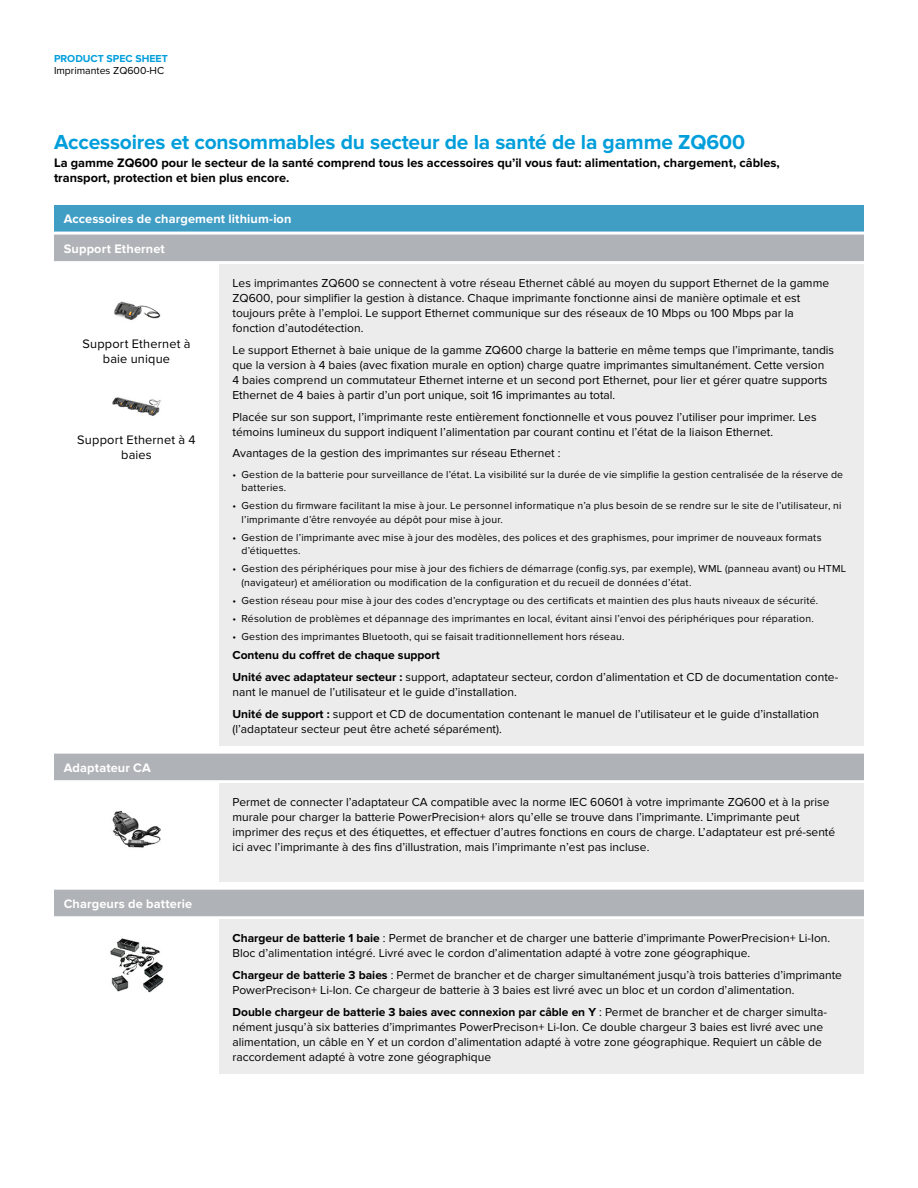
<style>
.page{position:relative;width:918px;height:1188px;background:#fff}
.page>*{position:absolute;margin:0;border:0;box-sizing:border-box;transform-origin:0 0}
.t1{font:700 21px "Proxima Nova";letter-spacing:-.01em;color:#009edb}
.t2{font:700 12.75px/15px "Proxima Nova";color:#000}
.t3{font:700 12.75px "Proxima Nova";letter-spacing:.01em;color:#fff}
.t4{font:12.75px/15px "Proxima Nova";letter-spacing:.015em;color:#000;text-align:center}
.t5{font:12px/15px "Proxima Nova";color:#000}
.t6{font:10.5px/13.5px "Proxima Nova";letter-spacing:.02em;color:#000}
.t7{font:10.5px "Proxima Nova";color:#000}
.t8{font:700 10.5px "Proxima Nova";color:#009edb}
.s1{font-weight:700}
</style>
<div class="page">
<div style="left:54px;top:203px;width:810px;height:30px;background:#409dc4"></div>
<div style="left:54px;top:233px;width:810px;height:30px;background:#afb2b6"></div>
<hr style="left:54px;top:202px;width:810px;height:3px;background:#fff">
<hr style="left:54px;top:232px;width:810px;height:3px;background:#fff">
<hr style="left:54px;top:261px;width:810px;height:3px;background:#fff">
<div style="left:219px;top:264px;width:645px;height:482px;background:#ececed"></div>
<img style="left:114px;top:301px;width:47px;height:20px">
<img style="left:112px;top:397px;width:49px;height:19px">
<div style="left:54px;top:752px;width:810px;height:30px;background:#afb2b6"></div>
<hr style="left:54px;top:751px;width:810px;height:3px;background:#fff">
<hr style="left:54px;top:780px;width:810px;height:3px;background:#fff">
<div style="left:219px;top:783px;width:645px;height:99px;background:#ececed"></div>
<img style="left:112px;top:810px;width:49px;height:38px">
<div style="left:54px;top:888px;width:810px;height:30px;background:#afb2b6"></div>
<hr style="left:54px;top:887px;width:810px;height:3px;background:#fff">
<hr style="left:54px;top:916px;width:810px;height:3px;background:#fff">
<div style="left:219px;top:919px;width:645px;height:155px;background:#ececed"></div>
<img style="left:110px;top:939px;width:54px;height:54px">
<p class="t8" style="left:54px;top:52px;width:115px">PRODUCT SPEC SHEET</p>
<p class="t7" style="left:54px;top:64px;width:112px">Imprimantes ZQ600-HC</p>
<h1 class="t1" style="left:54px;top:130px;width:693px">Accessoires et consommables du secteur de la santé de la gamme ZQ600</h1>
<p class="t2" style="left:54px;top:156px;width:727px">La gamme ZQ600 pour le secteur de la santé comprend tous les accessoires qu’il vous faut: alimentation, chargement, câbles, transport, protection et bien plus encore.</p>
<p class="t3" style="left:64px;top:212px;width:229px">Accessoires de chargement lithium-ion</p>
<p class="t3" style="left:64px;top:241px;width:103px">Support Ethernet</p>
<p class="t4" style="left:83px;top:337px;width:109px">Support Ethernet à baie unique</p>
<p class="t4" style="left:77px;top:433px;width:120px">Support Ethernet à 4 baies</p>
<p class="t3" style="left:64px;top:760px;width:89px">Adaptateur CA</p>
<p class="t3" style="left:64px;top:896px;width:130px">Chargeurs de batterie</p>
<p class="t5" style="left:232px;top:276px;width:598px">Les imprimantes ZQ600 se connectent à votre réseau Ethernet câblé au moyen du support Ethernet de la gamme ZQ600, pour simplifier la gestion à distance. Chaque imprimante fonctionne ainsi de manière optimale et est toujours prête à l’emploi. Le support Ethernet communique sur des réseaux de 10 Mbps ou 100 Mbps par la fonction d’autodétection.</p>
<p class="t5" style="left:232px;top:343px;width:603px">Le support Ethernet à baie unique de la gamme ZQ600 charge la batterie en même temps que l’imprimante, tandis que la version à 4 baies (avec fixation murale en option) charge quatre imprimantes simultanément. Cette version<br>4 baies comprend un commutateur Ethernet interne et un second port Ethernet, pour lier et gérer quatre supports Ethernet de 4 baies à partir d’un port unique, soit 16 imprimantes au total.</p>
<p class="t5" style="left:232px;top:409px;width:586px">Placée sur son support, l’imprimante reste entièrement fonctionnelle et vous pouvez l’utiliser pour imprimer. Les témoins lumineux du support indiquent l’alimentation par courant continu et l’état de la liaison Ethernet.</p>
<p class="t5" style="left:232px;top:446px;width:330px">Avantages de la gestion des imprimantes sur réseau Ethernet :</p>
<p class="t6" style="left:241px;top:468px;width:603px;text-indent:-9px">• Gestion de la batterie pour surveillance de l’état. La visibilité sur la durée de vie simplifie la gestion centralisée de la réserve de batteries.</p>
<p class="t6" style="left:242px;top:499px;width:602px;text-indent:-9px">• Gestion du firmware facilitant la mise à jour. Le personnel informatique n’a plus besoin de se rendre sur le site de l’utilisateur, ni l’imprimante d’être renvoyée au dépôt pour mise à jour.</p>
<p class="t6" style="left:242px;top:531px;width:582px;text-indent:-9px">• Gestion de l’imprimante avec mise à jour des modèles, des polices et des graphismes, pour imprimer de nouveaux formats d’étiquettes.</p>
<p class="t6" style="left:242px;top:562px;width:606px;text-indent:-9px">• Gestion des périphériques pour mise à jour des fichiers de démarrage (config.sys, par exemple), WML (panneau avant) ou HTML (navigateur) et amélioration ou modification de la configuration et du recueil de données d’état.</p>
<p class="t6" style="left:233px;top:594px;width:587px">• Gestion réseau pour mise à jour des codes d’encryptage ou des certificats et maintien des plus hauts niveaux de sécurité.</p>
<p class="t6" style="left:232px;top:612px;width:583px">• Résolution de problèmes et dépannage des imprimantes en local, évitant ainsi l’envoi des périphériques pour réparation.</p>
<p class="t6" style="left:232px;top:630px;width:394px">• Gestion des imprimantes Bluetooth, qui se faisait traditionnellement hors réseau.</p>
<p class="t5" style="left:232px;top:644px;width:607px;line-height:21.8px"><span class="s1">Contenu du coffret de chaque support<br>Unité avec adaptateur secteur :</span> support, adaptateur secteur, cordon d’alimentation et CD de documentation conte-</p>
<p class="t5" style="left:232px;top:681px;width:588px;line-height:21.8px">nant le manuel de l’utilisateur et le guide d’installation.<br><span class="s1">Unité de support :</span> support et CD de documentation contenant le manuel de l’utilisateur et le guide d’installation</p>
<p class="t5" style="left:232px;top:721px;width:271px">(l’adaptateur secteur peut être acheté séparément).</p>
<p class="t5" style="left:232px;top:795px;width:604px">Permet de connecter l’adaptateur CA compatible avec la norme IEC 60601 à votre imprimante ZQ600 et à la prise murale pour charger la batterie PowerPrecision+ alors qu’elle se trouve dans l’imprimante. L’imprimante peut imprimer des reçus et des étiquettes, et effectuer d’autres fonctions en cours de charge. L’adaptateur est pré-senté ici avec l’imprimante à des fins d’illustration, mais l’imprimante n’est pas incluse.</p>
<p class="t5" style="left:232px;top:931px;width:599px"><span class="s1">Chargeur de batterie 1 baie</span> : Permet de brancher et de charger une batterie d’imprimante PowerPrecision+ Li-Ion.<br>Bloc d’alimentation intégré. Livré avec le cordon d’alimentation adapté à votre zone géographique.</p>
<p class="t5" style="left:232px;top:968px;width:611px"><span class="s1">Chargeur de batterie 3 baies</span> : Permet de brancher et de charger simultanément jusqu’à trois batteries d’imprimante<br>PowerPrecison+ Li-Ion. Ce chargeur de batterie à 3 baies est livré avec un bloc et un cordon d’alimentation.</p>
<p class="t5" style="left:232px;top:1004px;width:596px"><span class="s1">Double chargeur de batterie 3 baies avec connexion par câble en Y</span> : Permet de brancher et de charger simulta&shy;nément jusqu’à six batteries d’imprimantes PowerPrecison+ Li-Ion. Ce double chargeur 3 baies est livré avec une alimentation, un câble en Y et un cordon d’alimentation adapté à votre zone géographique. Requiert un câble de raccordement adapté à votre zone géographique</p>
</div>
